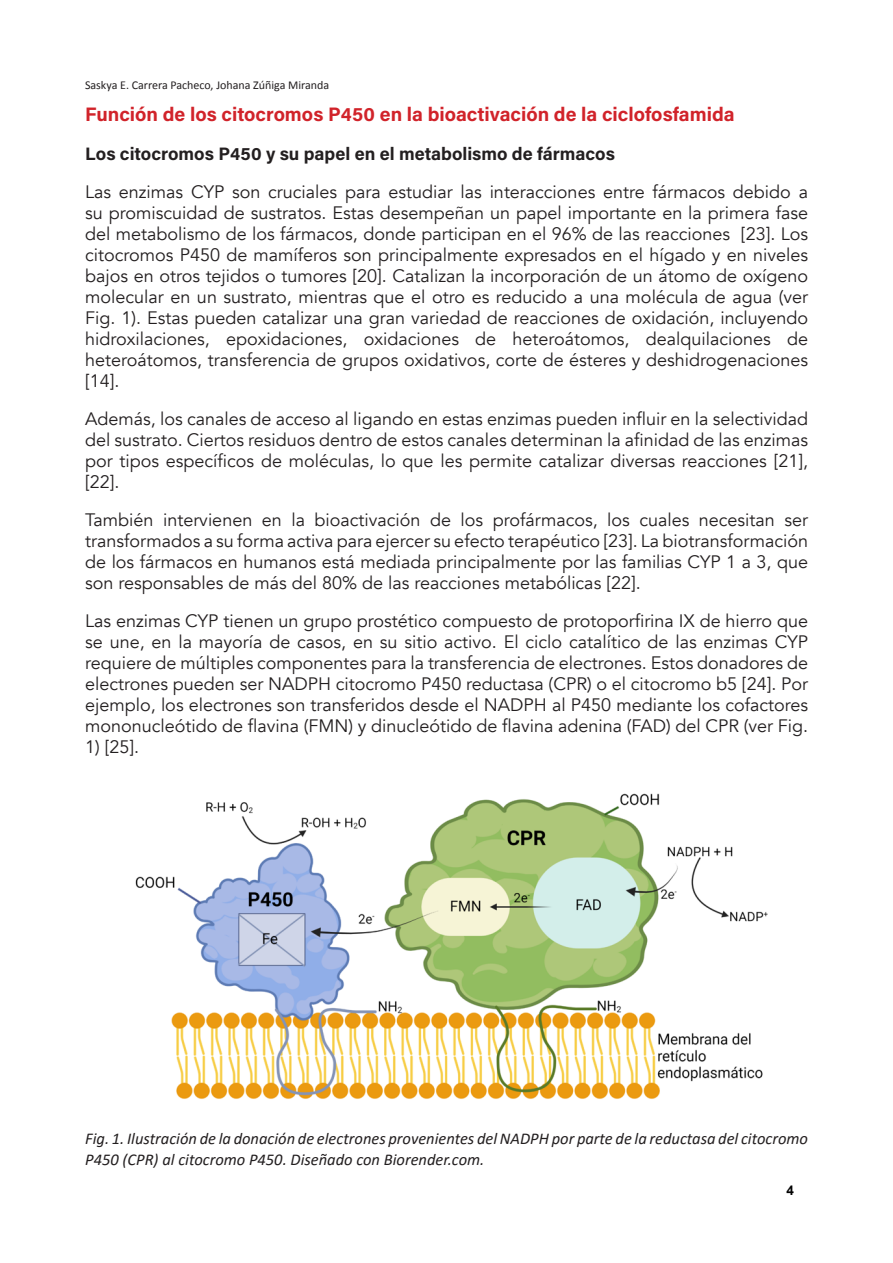
<style>
.page{position:relative;width:893px;height:1263px;background:#fff}
.page>*{position:absolute;margin:0;border:0;box-sizing:border-box;transform-origin:0 0}
.Titulo_1{font:700 19.5px "Acumin Pro";color:#d1232a}
.t1{font:18px/21px "Avenir";color:#231f20;text-align:justify}
.Titulo2{font:700 18px "Acumin Pro";color:#231f20}
.Titulo_de_grafico{font:italic 16.5px/21px "Calibri";color:#231f20}
.t2{font:700 13.5px "Arial";color:#030303}
.t3{font:12px "Calibri";color:#231f20}
</style>
<div class="page">
<img style="left:135px;top:793px;width:633px;height:306px">
<p class="t3" style="left:85px;top:77px;width:246px">Saskya E. Carrera Pacheco, Johana Zúñiga Miranda</p>
<p class="Titulo_1" style="left:85px;top:100px;width:651px">Función de los citocromos P450 en la bioactivación de la ciclofosfamida</p>
<p class="Titulo2" style="left:85px;top:141px;width:531px">Los citocromos P450 y su papel en el metabolismo de fármacos</p>
<p class="t1" style="left:85px;top:182px;width:724px">Las enzimas CYP son cruciales para estudiar las interacciones entre fármacos debido a su promiscuidad de sustratos. Estas desempeñan un papel importante en la primera fase del metabolismo de los fármacos, donde participan en el 96% de las reacciones [23]. Los citocromos P450 de mamíferos son principalmente expresados en el hígado y en niveles bajos en otros tejidos o tumores [20]. Catalizan la incorporación de un átomo de oxígeno molecular en un sustrato, mientras que el otro es reducido a una molécula de agua (ver Fig. 1). Estas pueden catalizar una gran variedad de reacciones de oxidación, incluyendo hidroxilaciones, epoxidaciones, oxidaciones de heteroátomos, dealquilaciones de heteroátomos, transferencia de grupos oxidativos, corte de ésteres y deshidrogenaciones [14].</p>
<p class="t1" style="left:85px;top:409px;width:724px">Además, los canales de acceso al ligando en estas enzimas pueden influir en la selectividad del sustrato. Ciertos residuos dentro de estos canales determinan la afinidad de las enzimas por tipos específicos de moléculas, lo que les permite catalizar diversas reacciones [21], [22].</p>
<p class="t1" style="left:85px;top:510px;width:724px">También intervienen en la bioactivación de los profármacos, los cuales necesitan ser transformados a su forma activa para ejercer su efecto terapéutico [23]. La biotransformación de los fármacos en humanos está mediada principalmente por las familias CYP 1 a 3, que son responsables de más del 80% de las reacciones metabólicas [22].</p>
<p class="t1" style="left:85px;top:611px;width:724px">Las enzimas CYP tienen un grupo prostético compuesto de protoporfirina IX de hierro que se une, en la mayoría de casos, en su sitio activo. El ciclo catalítico de las enzimas CYP requiere de múltiples componentes para la transferencia de electrones. Estos donadores de electrones pueden ser NADPH citocromo P450 reductasa (CPR) o el citocromo b5 [24]. Por ejemplo, los electrones son transferidos desde el NADPH al P450 mediante los cofactores mononucleótido de flavina (FMN) y dinucleótido de flavina adenina (FAD) del CPR (ver Fig.</p>
<p class="t1" style="left:85px;top:737px;width:56px">1) [25].</p>
<p class="Titulo_de_grafico" style="left:85px;top:1127px;width:724px">Fig. 1. Ilustración de la donación de electrones provenientes del NADPH por parte de la reductasa del citocromo<br>P450 (CPR) al citocromo P450. Diseñado con Biorender.com.</p>
<p class="t2" style="left:787px;top:1182px;width:9px">4</p>
</div>
